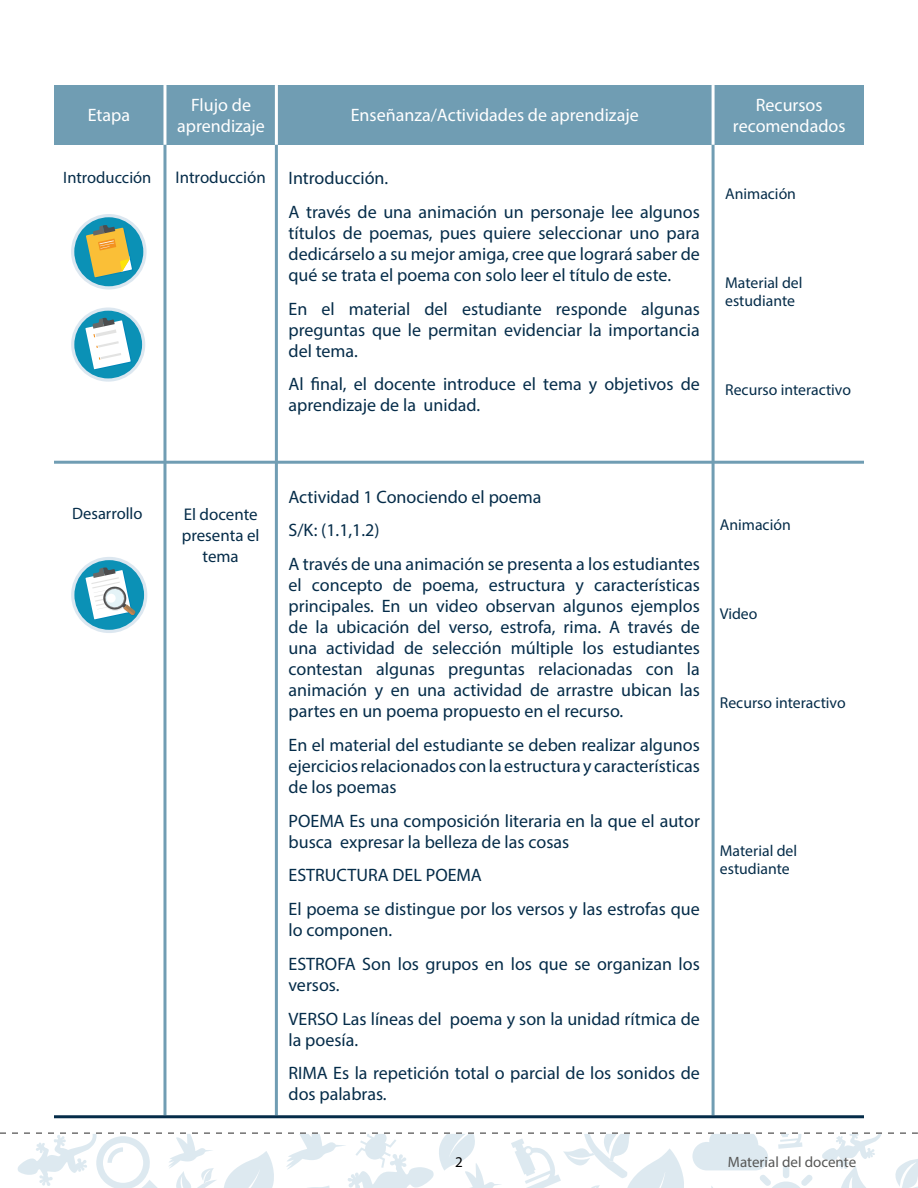
<style>
.page{position:relative;width:918px;height:1188px;background:#fff}
.page>*{position:absolute;margin:0;border:0;box-sizing:border-box;transform-origin:0 0}
.t1{font:18px/21px "Myriad Pro";color:#052c49}
.t2{font:18px/21px "Myriad Pro";color:#fff;text-align:center}
.t3{font:16.95px/21px "Myriad Pro";color:#052c49;text-align:center}
.t4{font:16.5px "Myriad Pro";color:#052c49}
.t5{font:15.75px/18px "Myriad Pro";color:#052c49}
.t6{font:15px "Myriad Pro";color:#575756}
.t7{font:15px "Myriad Pro";color:#000}
</style>
<div class="page">
<svg style="left:0;top:1132px;width:918px;height:56px"></svg>
<hr style="left:163px;top:145px;width:3px;height:970px;background:#709db3">
<hr style="left:275px;top:145px;width:3px;height:970px;background:#709db3">
<hr style="left:712px;top:145px;width:3px;height:970px;background:#709db3">
<div style="left:54px;top:85px;width:810px;height:60px;background:#709db3"></div>
<hr style="left:163px;top:85px;width:3px;height:60px;background:#fff">
<hr style="left:275px;top:85px;width:3px;height:60px;background:#fff">
<hr style="left:712px;top:85px;width:3px;height:60px;background:#fff">
<hr style="left:54px;top:1115px;width:810px;height:3px;background:#052c49">
<hr style="left:54px;top:461px;width:810px;height:3px;background:#709db3">
<svg style="left:71px;top:214px;width:76px;height:75px"></svg>
<div style="left:74px;top:217px;width:69px;height:69px;background:#0b91b6;border-radius:50%"></div>
<svg style="left:86px;top:224px;width:47px;height:54px"></svg>
<svg style="left:71px;top:308px;width:74px;height:74px"></svg>
<div style="left:74px;top:311px;width:68px;height:67px;background:#0b91b6;border-radius:50%"></div>
<svg style="left:85px;top:318px;width:47px;height:52px"></svg>
<div style="left:71px;top:557px;width:76px;height:76px;background:#dce7f0;border-radius:50%"></div>
<div style="left:74px;top:560px;width:70px;height:70px;background:#0b91b6;border-radius:50%"></div>
<svg style="left:86px;top:567px;width:50px;height:53px"></svg>
<p class="t2" style="left:88px;top:105px;width:44px">Etapa</p>
<p class="t4" style="left:63px;top:167px;width:90px">Introducción</p>
<p class="t2" style="left:177px;top:94px;width:89px">Flujo de aprendizaje</p>
<p class="t2" style="left:733px;top:94px;width:114px">Recursos recomendados</p>
<p class="t2" style="left:351px;top:105px;width:290px">Enseñanza/Actividades de aprendizaje</p>
<p class="t3" style="left:176px;top:167px;width:92px">Introducción</p>
<p class="t1" style="left:289px;top:161px;width:413px;line-height:33.8px">Introducción.<br>A través de una animación un personaje lee algunos</p>
<p class="t1" style="left:289px;top:222px;width:413px;text-align:justify">títulos de poemas, pues quiere seleccionar uno para dedicárselo a su mejor amiga, cree que logrará saber de qué se trata el poema con solo leer el título de este.</p>
<p class="t1" style="left:289px;top:298px;width:413px;text-align:justify">En el material del estudiante responde algunas preguntas que le permitan evidenciar la importancia del tema.</p>
<p class="t1" style="left:289px;top:374px;width:413px">Al final, el docente introduce el tema y objetivos de aprendizaje de la unidad.</p>
<p class="t5" style="left:725px;top:185px;width:72px">Animación</p>
<p class="t5" style="left:725px;top:274px;width:79px">Material del estudiante</p>
<p class="t5" style="left:725px;top:381px;width:127px">Recurso interactivo</p>
<p class="t4" style="left:72px;top:504px;width:72px">Desarrollo</p>
<p class="t3" style="left:182px;top:504px;width:79px">El docente presenta el tema</p>
<p class="t1" style="left:289px;top:479px;width:413px;line-height:33.8px">Actividad 1 Conociendo el poema<br>S/K: (1.1,1.2)<br>A través de una animación se presenta a los estudiantes</p>
<p class="t1" style="left:289px;top:574px;width:413px;text-align:justify">el concepto de poema, estructura y características principales. En un video observan algunos ejemplos de la ubicación del verso, estrofa, rima. A través de una actividad de selección múltiple los estudiantes contestan algunas preguntas relacionadas con la animación y en una actividad de arrastre ubican las partes en un poema propuesto en el recurso.</p>
<p class="t1" style="left:289px;top:734px;width:413px;text-align:justify">En el material del estudiante se deben realizar algunos ejercicios relacionados con la estructura y características de los poemas</p>
<p class="t1" style="left:289px;top:810px;width:413px">POEMA Es una composición literaria en la que el autor busca expresar la belleza de las cosas</p>
<p class="t1" style="left:289px;top:858px;width:413px;line-height:33.8px">ESTRUCTURA DEL POEMA<br>El poema se distingue por los versos y las estrofas que</p>
<p class="t1" style="left:289px;top:913px;width:413px;line-height:33.8px">lo componen.<br>ESTROFA Son los grupos en los que se organizan los</p>
<p class="t1" style="left:289px;top:968px;width:413px;line-height:33.8px">versos.<br>VERSO Las líneas del poema y son la unidad rítmica de</p>
<p class="t1" style="left:289px;top:1022px;width:413px;line-height:33.8px">la poesía.<br>RIMA Es la repetición total o parcial de los sonidos de</p>
<p class="t1" style="left:289px;top:1084px;width:100px">dos palabras.</p>
<p class="t5" style="left:720px;top:515px;width:72px">Animación</p>
<p class="t5" style="left:720px;top:604px;width:39px">Video</p>
<p class="t5" style="left:720px;top:693px;width:127px">Recurso interactivo</p>
<p class="t5" style="left:720px;top:842px;width:79px">Material del estudiante</p>
<p class="t7" style="left:455px;top:1153px;width:9px">2</p>
<p class="t6" style="left:728px;top:1152px;width:130px">Material del docente</p>
</div>
